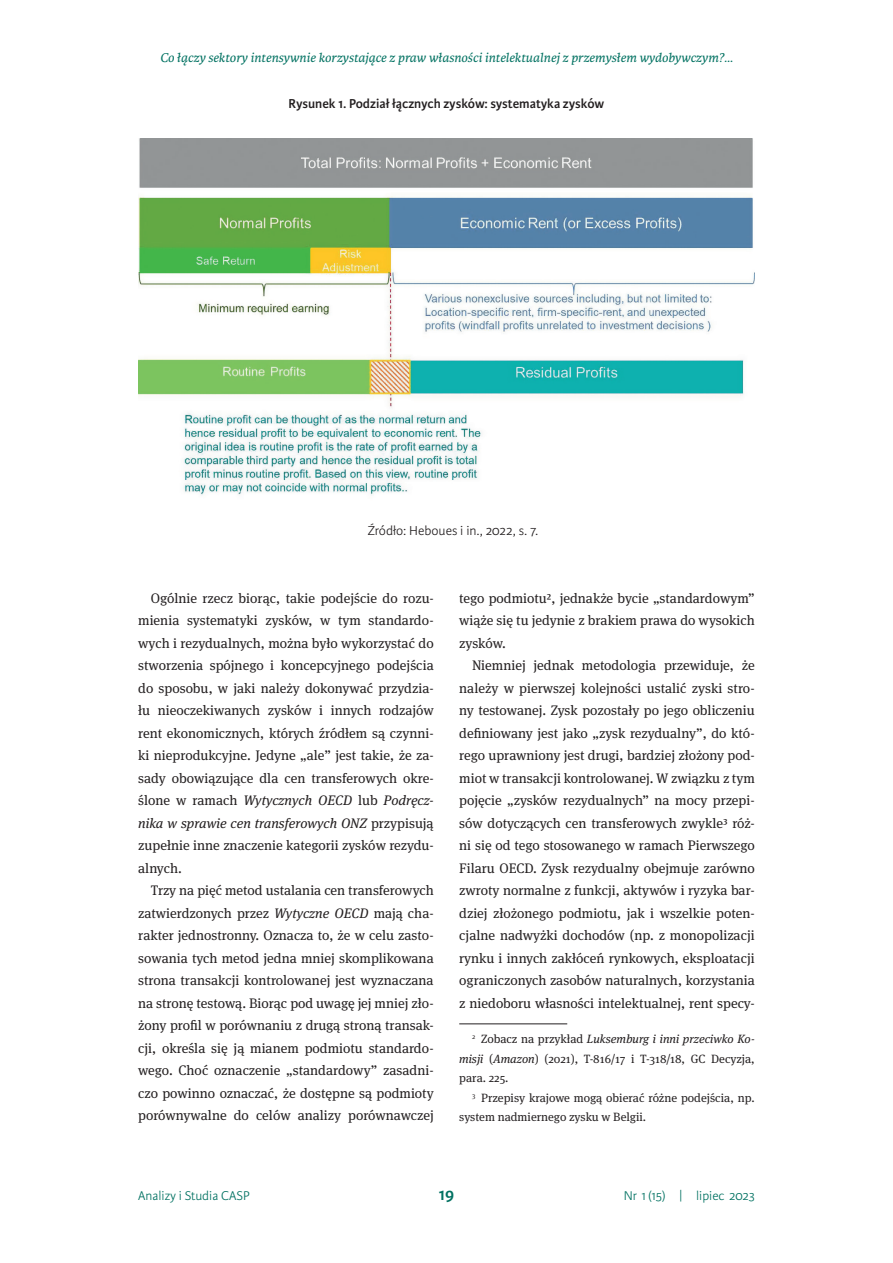
<style>
.page{position:relative;width:893px;height:1263px;background:#fff}
.page>*{position:absolute;margin:0;border:0;box-sizing:border-box;transform-origin:0 0}
.t1{font:600 18px "Karmina Sans";color:#007161}
.t2{font:13.8px/22.5px "Meta Serif Pro";color:#231f20;text-align:justify}
.t3{font:600 13.8px "Karmina Sans";color:#231f20}
.t4{font:300 13.8px "Karmina Sans";color:#231f20}
.t5{font:italic 13.5px "Karmina";color:#007161}
.t6{font:300 13.5px "Karmina Sans";color:#007161}
.t7{font:12px/19.5px "Meta Serif Pro";color:#231f20;text-align:justify}
.s1{font-style:italic}
</style>
<div class="page">
<hr style="left:459px;top:1023px;width:108px;height:1px;background:#231f20">
<img style="left:138px;top:139px;width:617px;height:356px">
<p class="t5" style="left:160px;top:50px;width:574px">Co łączy sektory intensywnie korzystające z praw własności intelektualnej z przemysłem wydobywczym?…</p>
<p class="t3" style="left:289px;top:95px;width:317px">Rysunek 1. Podział łącznych zysków: systematyka zysków</p>
<p class="t4" style="left:367px;top:523px;width:172px">Źródło: Heboues i in., 2022, s. 7.</p>
<p class="t2" style="left:138px;top:586px;width:297px;text-indent:13px">Ogólnie rzecz biorąc, takie podejście do rozu&shy;mienia systematyki zysków, w tym standardo&shy;wych i rezydualnych, można było wykorzystać do stworzenia spójnego i koncepcyjnego podejścia do sposobu, w jaki należy dokonywać przydzia&shy;łu nieoczekiwanych zysków i innych rodzajów rent ekonomicznych, których źródłem są czynni&shy;ki nieprodukcyjne. Jedyne „ale” jest takie, że za&shy;sady obowiązujące dla cen transferowych okre&shy;ślone w ramach <span class="s1">Wytycznych OECD</span> lub <span class="s1">Podręcz&shy;nika w sprawie cen transferowych ONZ</span> przypisują zupełnie inne znaczenie kategorii zysków rezydu&shy;alnych.</p>
<p class="t2" style="left:138px;top:878px;width:297px;text-indent:13px">Trzy na pięć metod ustalania cen transferowych zatwierdzonych przez <span class="s1">Wytyczne OECD</span> mają cha&shy;rakter jednostronny. Oznacza to, że w celu zasto&shy;sowania tych metod jedna mniej skomplikowana strona transakcji kontrolowanej jest wyznaczana na stronę testową. Biorąc pod uwagę jej mniej zło&shy;żony profil w porównaniu z drugą stroną transak&shy;cji, określa się ją mianem podmiotu standardo&shy;wego. Choć oznaczenie „standardowy” zasadni&shy;czo powinno oznaczać, że dostępne są podmioty porównywalne do celów analizy porównawczej</p>
<p class="t2" style="left:459px;top:586px;width:297px">tego podmiotu2, jednakże bycie „standardowym” wiąże się tu jedynie z brakiem prawa do wysokich zysków.</p>
<p class="t2" style="left:459px;top:653px;width:297px;text-indent:13px">Niemniej jednak metodologia przewiduje, że należy w pierwszej kolejności ustalić zyski stro&shy;ny testowanej. Zysk pozostały po jego obliczeniu definiowany jest jako „zysk rezydualny”, do któ&shy;rego uprawniony jest drugi, bardziej złożony pod&shy;miot w transakcji kontrolowanej. W związku z tym pojęcie „zysków rezydualnych” na mocy przepi&shy;sów dotyczących cen transferowych zwykle3 róż&shy;ni się od tego stosowanego w ramach Pierwszego Filaru OECD. Zysk rezydualny obejmuje zarówno zwroty normalne z funkcji, aktywów i ryzyka bar&shy;dziej złożonego podmiotu, jak i wszelkie poten&shy;cjalne nadwyżki dochodów (np. z monopolizacji rynku i innych zakłóceń rynkowych, eksploatacji ograniczonych zasobów naturalnych, korzystania z niedoboru własności intelektualnej, rent specy-</p>
<p class="t7" style="left:459px;top:1029px;width:297px;text-indent:13px"><sup>2</sup> Zobacz na przykład <span class="s1">Luksemburg i inni przeciwko Ko&shy;misji</span> (<span class="s1">Amazon</span>) (2021), T-816/17 i T-318/18, GC Decyzja, para. 225.</p>
<p class="t7" style="left:459px;top:1087px;width:297px;text-indent:13px"><sup>3</sup> Przepisy krajowe mogą obierać różne podejścia, np. system nadmiernego zysku w Belgii.</p>
<p class="t6" style="left:138px;top:1188px;width:113px">Analizy i Studia CASP</p>
<h1 class="t1" style="left:438px;top:1183px;width:18px">19</h1>
<p class="t6" style="left:624px;top:1188px;width:132px">Nr 1(15) | lipiec 2023</p>
</div>
